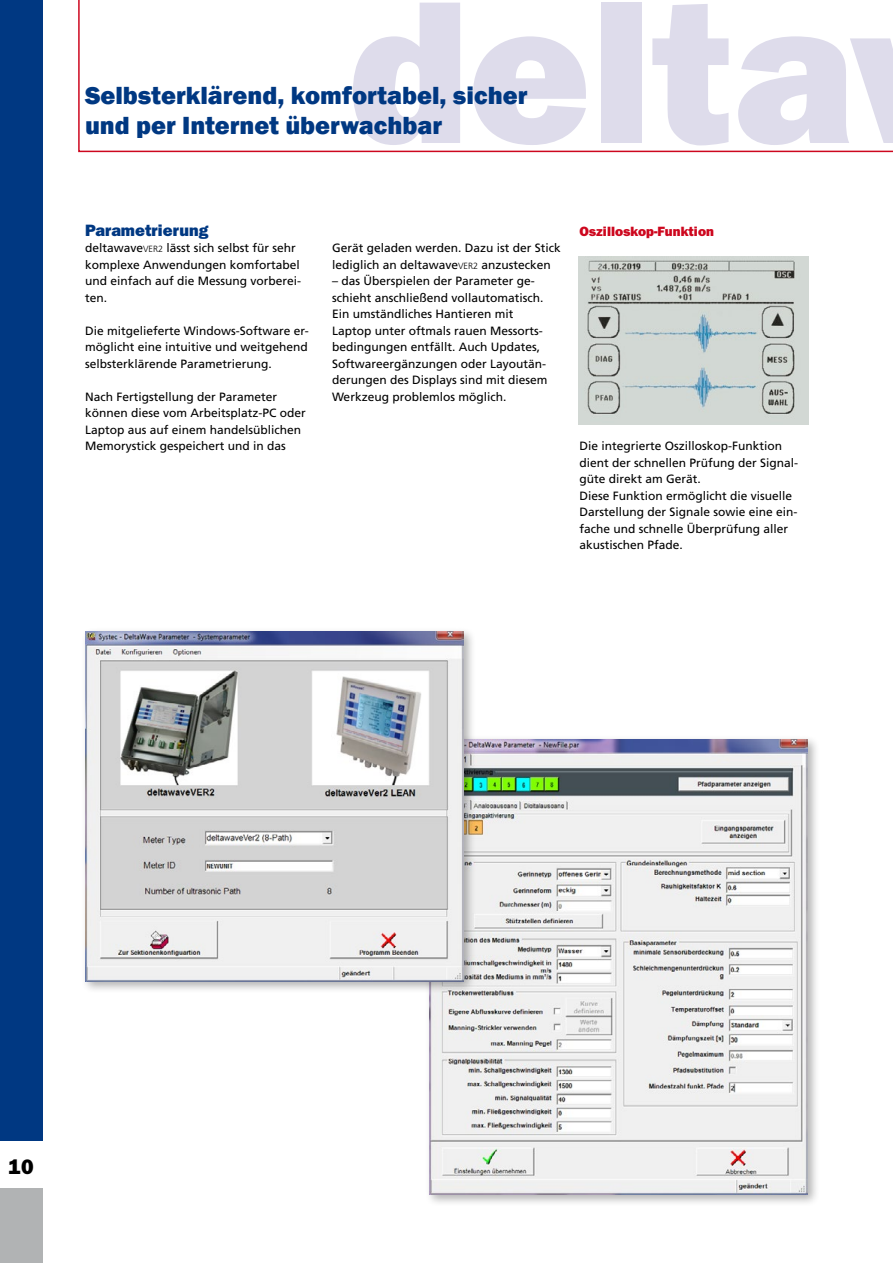
<style>
.page{position:relative;width:893px;height:1263px;background:#fff}
.page>*{position:absolute;margin:0;border:0;box-sizing:border-box;transform-origin:0 0}
.t1{font:800 204.6px "Franklin Gothic LT";color:#dedceb}
.t2{font:800 25.5px/30px "Franklin Gothic";color:#003882}
.t3{font:800 21px "Franklin Gothic LT";color:#000}
.t4{font:800 16.5px "Franklin Gothic LT";color:#003882}
.t5{font:800 13.5px "Franklin Gothic LT";color:#cd071e}
.t6{font:12px/16.5px "Frutiger";color:#000}
.s1{font-weight:300;font-size:9px}
</style>
<div class="page">
<div style="left:0;top:0;width:43px;height:1141px;background:#003882"></div>
<div style="left:0;top:1188px;width:43px;height:75px;background:#b1b3b4"></div>
<div style="left:425px;top:735px;width:395px;height:472px;background:#000;opacity:.3"></div>
<img style="left:429px;top:739px;width:379px;height:455px">
<svg style="left:78px;top:0;width:815px;height:152px"></svg>
<div style="left:81px;top:627px;width:395px;height:367px;background:#000;opacity:.3"></div>
<img style="left:85px;top:631px;width:379px;height:350px">
<img style="left:579px;top:256px;width:230px;height:168px">
<h1 class="t1" style="left:349px;top:-48px;width:505px">delta</h1>
<h2 class="t2" style="left:85px;top:80px;width:444px">Selbsterklärend, komfortabel, sicher und per Internet überwachbar</h2>
<h3 class="t4" style="left:85px;top:220px;width:125px">Parametrierung</h3>
<p class="t6" style="left:85px;top:239px;width:218px">deltawave<span class="s1">VER2</span> lässt sich selbst für sehr komplexe Anwendungen komfortabel und einfach auf die Messung vorberei&shy;ten.</p>
<p class="t6" style="left:85px;top:322px;width:225px;text-align:justify">Die mitgelieferte Windows-Software er&shy;möglicht eine intuitive und weitgehend selbsterklärende Parametrierung.</p>
<p class="t6" style="left:85px;top:388px;width:222px">Nach Fertigstellung der Parameter können diese vom Arbeitsplatz-PC oder Laptop aus auf einem handelsüblichen Memorystick gespeichert und in das</p>
<p class="t6" style="left:332px;top:239px;width:230px">Gerät geladen werden. Dazu ist der Stick lediglich an deltawave<span class="s1">VER2</span> anzustecken</p>
<p class="t6" style="left:332px;top:272px;width:217px">– das Überspielen der Parameter ge&shy;schieht anschließend vollautomatisch.<br>Ein umständliches Hantieren mit Laptop unter oftmals rauen Messorts&shy;bedingungen entfällt. Auch Updates, Softwareergänzungen oder Layoutän&shy;derungen des Displays sind mit diesem Werkzeug problemlos möglich.</p>
<p class="t5" style="left:579px;top:223px;width:136px">Oszilloskop-Funktion</p>
<p class="t6" style="left:579px;top:437px;width:220px">Die integrierte Oszilloskop-Funktion dient der schnellen Prüfung der Signal&shy;güte direkt am Gerät.<br>Diese Funktion ermöglicht die visuelle Darstellung der Signale sowie eine ein&shy;fache und schnelle Überprüfung aller akustischen Pfade.</p>
<h3 class="t3" style="left:9px;top:1154px;width:27px">10</h3>
</div>
